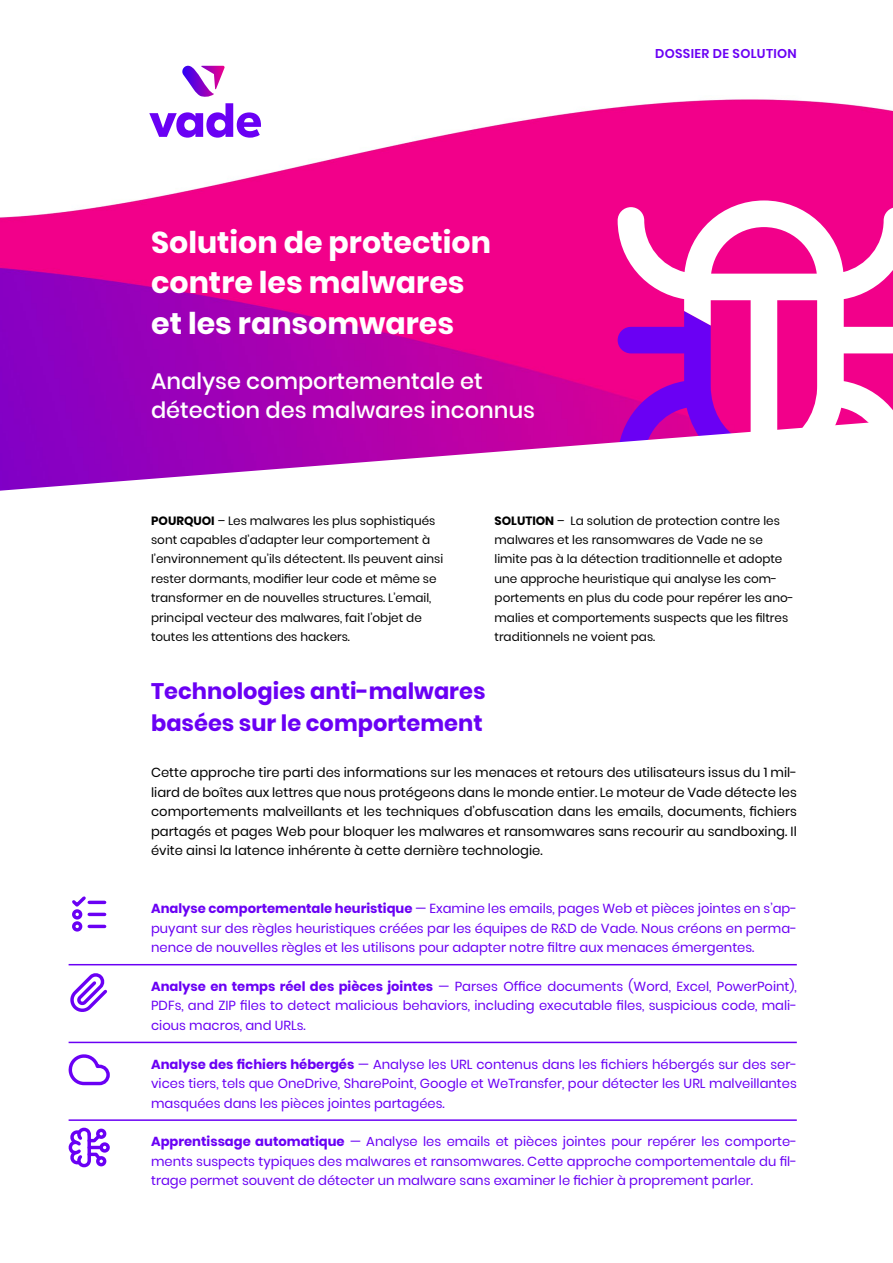
<style>
.page{position:relative;width:893px;height:1263px;background:#fff}
.page>*{position:absolute;margin:0;border:0;box-sizing:border-box;transform-origin:0 0}
.Title__FR{font:700 30px/40.5px "Poppins";color:#fff}
.Subtitle__FR{font:500 22.5px/29.2px "Poppins";color:#fff}
.H1__FR{font:700 22.5px/31.5px "Poppins";color:#6a00f4}
.Highlights_-_Tight{font:13.2px/19.4px "Poppins";color:#6a00f4;text-align:justify}
.Body{font:13.2px/19.4px "Poppins";color:#000;text-align:justify}
.Highlights_-_Tight_F{font:13.2px/19.4px "Poppins";color:#6a00f4;text-align:justify}
.t1{font:600 12.75px "Poppins";letter-spacing:.025em;color:#6a00f4}
.Tiny__FR{font:12px/19.5px "Poppins";color:#000}
.s1{font-weight:700}
</style>
<div class="page">
<img style="left:0;top:99px;width:893px;height:322px">
<svg style="left:149px;top:66px;width:112px;height:72px"></svg>
<svg style="left:618px;top:200px;width:275px;height:221px"></svg>
<svg style="left:0;top:421px;width:869px;height:70px"></svg>
<hr style="left:69px;top:964px;width:728px;height:1px;background:#6a00f4">
<hr style="left:69px;top:1042px;width:728px;height:1px;background:#6a00f4">
<hr style="left:69px;top:1119px;width:728px;height:2px;background:#6a00f4">
<hr style="left:89px;top:901px;width:16px;height:3px;background:#6a00f4">
<hr style="left:89px;top:913px;width:16px;height:3px;background:#6a00f4">
<hr style="left:89px;top:925px;width:16px;height:3px;background:#6a00f4">
<svg style="left:72px;top:896px;width:17px;height:14px"></svg>
<div style="left:72px;top:909px;width:10px;height:10px;border:3px solid #6a00f4;border-radius:50%"></div>
<div style="left:72px;top:921px;width:10px;height:10px;border:3px solid #6a00f4;border-radius:50%"></div>
<svg style="left:70px;top:973px;width:38px;height:39px"></svg>
<svg style="left:69px;top:1054px;width:41px;height:32px"></svg>
<div style="left:96px;top:1128px;width:10px;height:11px;border:3px solid #6a00f4;border-radius:50%"></div>
<div style="left:100px;top:1142px;width:10px;height:11px;border:3px solid #6a00f4;border-radius:50%"></div>
<div style="left:96px;top:1156px;width:10px;height:10px;border:3px solid #6a00f4;border-radius:50%"></div>
<svg style="left:69px;top:1127px;width:35px;height:41px"></svg>
<p class="Title__FR" style="left:151px;top:222px;width:341px">Solution de protection contre les malwares et les ransomwares</p>
<p class="Subtitle__FR" style="left:151px;top:366px;width:385px">Analyse comportementale et détection des malwares inconnus</p>
<p class="t1" style="left:655px;top:46px;width:143px">DOSSIER DE SOLUTION</p>
<p class="Tiny__FR" style="left:151px;top:511px;width:294px"><span class="s1">POURQUOI</span> – Les malwares les plus sophistiqués sont capables d’adapter leur comportement à l’environnement qu’ils détectent. Ils peuvent ainsi rester dormants, modifier leur code et même se transformer en de nouvelles structures. L’email, principal vecteur des malwares, fait l’objet de toutes les attentions des hackers.</p>
<p class="Tiny__FR" style="left:495px;top:511px;width:301px"><span class="s1">SOLUTION</span> – La solution de protection contre les malwares et les ransomwares de Vade ne se limite pas à la détection traditionnelle et adopte une approche heuristique qui analyse les com&shy;portements en plus du code pour repérer les ano&shy;malies et comportements suspects que les filtres traditionnels ne voient pas.</p>
<p class="H1__FR" style="left:151px;top:676px;width:336px">Technologies anti-malwares basées sur le comportement</p>
<p class="Body" style="left:151px;top:763px;width:647px">Cette approche tire parti des informations sur les menaces et retours des utilisateurs issus du 1 mil&shy;liard de boîtes aux lettres que nous protégeons dans le monde entier. Le moteur de Vade détecte les comportements malveillants et les techniques d’obfuscation dans les emails, documents, fichiers partagés et pages Web pour bloquer les malwares et ransomwares sans recourir au sandboxing. Il évite ainsi la latence inhérente à cette dernière technologie.</p>
<p class="Highlights_-_Tight_F" style="left:151px;top:899px;width:647px"><span class="s1">Analyse comportementale heuristique</span> — Examine les emails, pages Web et pièces jointes en s’ap&shy;puyant sur des règles heuristiques créées par les équipes de R&amp;D de Vade. Nous créons en perma&shy;nence de nouvelles règles et les utilisons pour adapter notre filtre aux menaces émergentes.</p>
<p class="Highlights_-_Tight" style="left:151px;top:977px;width:647px"><span class="s1">Analyse en temps réel des pièces jointes</span> — Parses Office documents (Word, Excel, PowerPoint), PDFs, and ZIP files to detect malicious behaviors, including executable files, suspicious code, mali&shy;cious macros, and URLs.</p>
<p class="Highlights_-_Tight" style="left:151px;top:1054px;width:647px"><span class="s1">Analyse des fichiers hébergés</span> — Analyse les URL contenus dans les fichiers hébergés sur des ser&shy;vices tiers, tels que OneDrive, SharePoint, Google et WeTransfer, pour détecter les URL malveillantes masquées dans les pièces jointes partagées.</p>
<p class="Highlights_-_Tight" style="left:151px;top:1132px;width:647px"><span class="s1">Apprentissage automatique</span> — Analyse les emails et pièces jointes pour repérer les comporte&shy;ments suspects typiques des malwares et ransomwares. Cette approche comportementale du fil&shy;trage permet souvent de détecter un malware sans examiner le fichier à proprement parler.</p>
</div>
